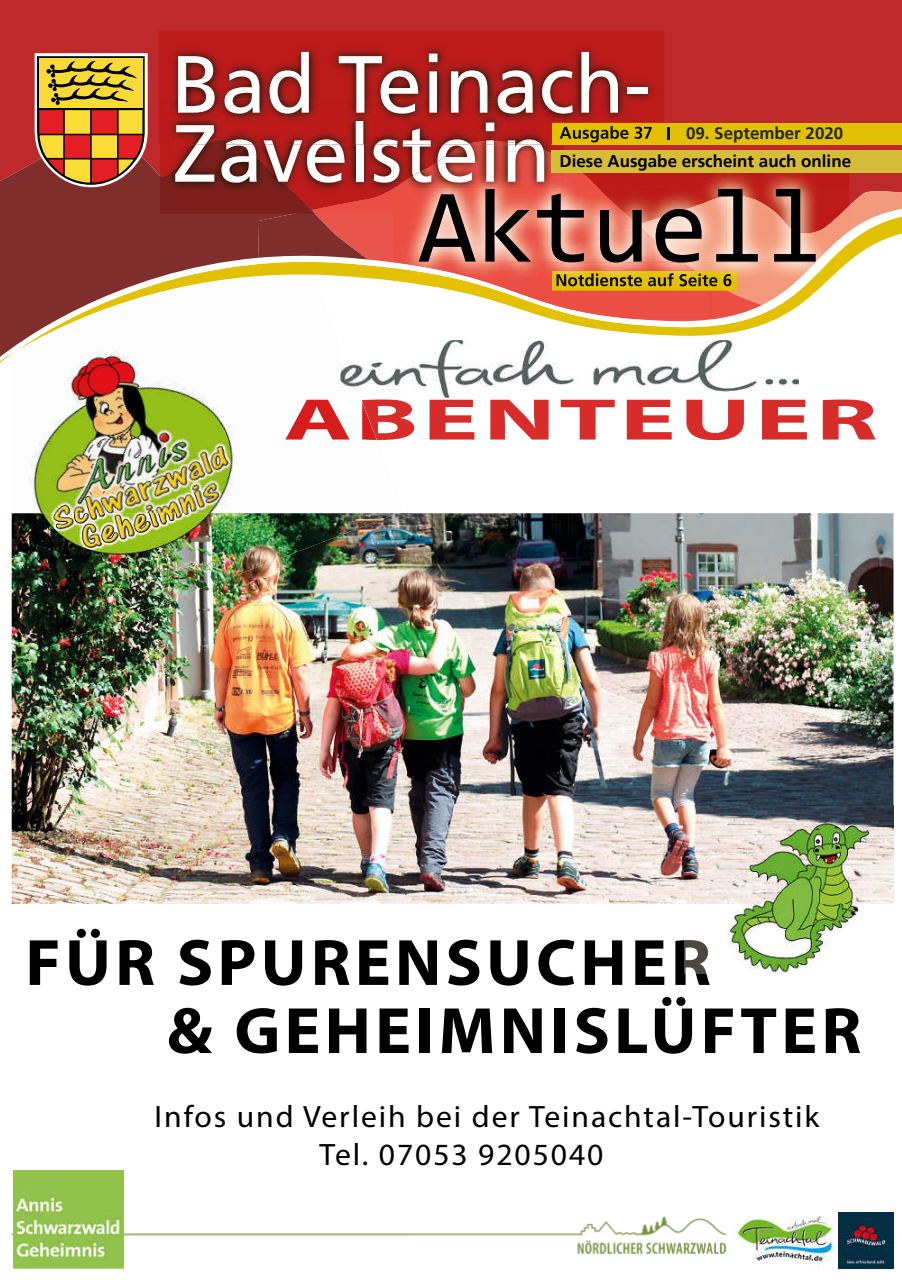
<style>
.page{position:relative;width:902px;height:1280px;background:#fff}
.page>*{position:absolute;margin:0;border:0;box-sizing:border-box;transform-origin:0 0}
.t1{font:105.15px "Consolas";color:#000}
.t2{font:81px "Frutiger";color:#fff}
.t3{font:700 66px/68.1px "Myriad Pro";letter-spacing:.06em;color:#000}
.t4{font:700 59.25px "Myriad Pro";letter-spacing:.04em;color:#d82c2b;scale:1.76 1}
.t5{font:31.05px/38.5px "Myriad Pro";letter-spacing:.06em;color:#000}
.t6{font:700 16.95px "Frutiger";color:#000}
.t7{font:700 16.95px "Frutiger";color:#262417}
</style>
<div class="page">
<img style="left:12px;top:513px;width:881px;height:391px">
<img style="left:28px;top:361px;width:202px;height:152px">
<img style="left:123px;top:440px;width:115px;height:73px">
<img style="left:12px;top:513px;width:385px;height:148px">
<img style="left:360px;top:361px;width:438px;height:37px">
<img style="left:340px;top:362px;width:20px;height:29px">
<img style="left:285px;top:399px;width:92px;height:41px">
<img style="left:12px;top:1216px;width:714px;height:38px">
<img style="left:13px;top:1170px;width:111px;height:99px">
<img style="left:733px;top:1216px;width:101px;height:51px">
<img style="left:684px;top:806px;width:209px;height:168px">
<img style="left:684px;top:929px;width:25px;height:45px">
<img style="left:838px;top:1212px;width:55px;height:56px">
<svg style="left:91px;top:319px;width:676px;height:40px"></svg>
<svg style="left:0;top:357px;width:8px;height:6px"></svg>
<div style="left:0;top:0;width:901px;height:189px;background:#be2a2b"></div>
<svg style="left:311px;top:145px;width:327px;height:136px"></svg>
<svg style="left:0;top:131px;width:311px;height:226px;fill:#7f2e2c"></svg>
<div style="left:552px;top:123px;width:349px;height:22px;background:#e1c104"></div>
<svg style="left:258px;top:214px;width:110px;height:46px;background:#a34643"></svg>
<img style="left:311px;top:150px;width:235px;height:64px">
<img style="left:160px;top:169px;width:151px;height:45px">
<img style="left:294px;top:210px;width:21px;height:4px">
<img style="left:283px;top:145px;width:170px;height:38px">
<img style="left:453px;top:145px;width:91px;height:6px">
<img style="left:175px;top:145px;width:108px;height:38px">
<img style="left:158px;top:31px;width:506px;height:114px">
<img style="left:563px;top:123px;width:101px;height:22px">
<img style="left:160px;top:100px;width:151px;height:45px">
<img style="left:311px;top:100px;width:151px;height:21px">
<img style="left:462px;top:100px;width:101px;height:45px">
<img style="left:175px;top:121px;width:369px;height:24px">
<img style="left:466px;top:141px;width:58px;height:4px">
<img style="left:204px;top:139px;width:32px;height:6px">
<img style="left:393px;top:276px;width:50px;height:13px">
<img style="left:393px;top:273px;width:50px;height:3px">
<img style="left:545px;top:316px;width:18px;height:3px">
<img style="left:393px;top:271px;width:50px;height:2px">
<img style="left:443px;top:271px;width:120px;height:45px">
<img style="left:599px;top:173px;width:155px;height:16px">
<img style="left:754px;top:173px;width:95px;height:16px">
<img style="left:563px;top:173px;width:36px;height:16px">
<img style="left:393px;top:214px;width:51px;height:57px">
<img style="left:444px;top:262px;width:119px;height:45px">
<img style="left:552px;top:271px;width:11px;height:19px">
<img style="left:521px;top:151px;width:42px;height:38px">
<img style="left:393px;top:183px;width:128px;height:31px">
<img style="left:393px;top:151px;width:9px;height:32px">
<img style="left:402px;top:151px;width:142px;height:32px">
<svg style="left:563px;top:189px;width:338px;height:134px"></svg>
<img style="left:638px;top:189px;width:134px;height:7px">
<img style="left:772px;top:189px;width:43px;height:7px">
<img style="left:638px;top:196px;width:177px;height:66px">
<img style="left:419px;top:214px;width:87px;height:48px">
<img style="left:506px;top:189px;width:132px;height:73px">
<img style="left:564px;top:225px;width:119px;height:37px">
<img style="left:419px;top:189px;width:144px;height:25px">
<svg style="left:35px;top:53px;width:113px;height:134px;background:#be8237"></svg>
<img style="left:556px;top:273px;width:175px;height:13px">
<img style="left:563px;top:126px;width:89px;height:16px">
<img style="left:559px;top:126px;width:4px;height:16px">
<svg style="left:667px;top:127px;width:3px;height:13px"></svg>
<div style="left:551px;top:150px;width:350px;height:23px;background:#d5bc39"></div>
<h2 class="t2" style="left:171px;top:37px;width:481px">Bad Teinach-</h2>
<h2 class="t2" style="left:173px;top:106px;width:379px">Zavelstein</h2>
<p class="t7" style="left:686px;top:123px;width:159px">09. September 2020</p>
<p class="t6" style="left:559px;top:151px;width:293px">Diese Ausgabe erscheint auch online</p>
<h1 class="t1" style="left:418px;top:155px;width:406px">Aktuell</h1>
<h3 class="t4" style="left:283px;top:381px;width:339px">ABENTEUER</h3>
<h3 class="t3" style="left:167px;top:926px;width:696px;text-indent:-141px">FÜR SPURENSUCHER<br>&amp; GEHEIMNISLÜFTER</h3>
<p class="t5" style="left:319px;top:1096px;width:501px;text-indent:-165px">Infos und Verleih bei der Teinachtal-Touristik<br>Tel. 07053 9205040</p>
</div>
